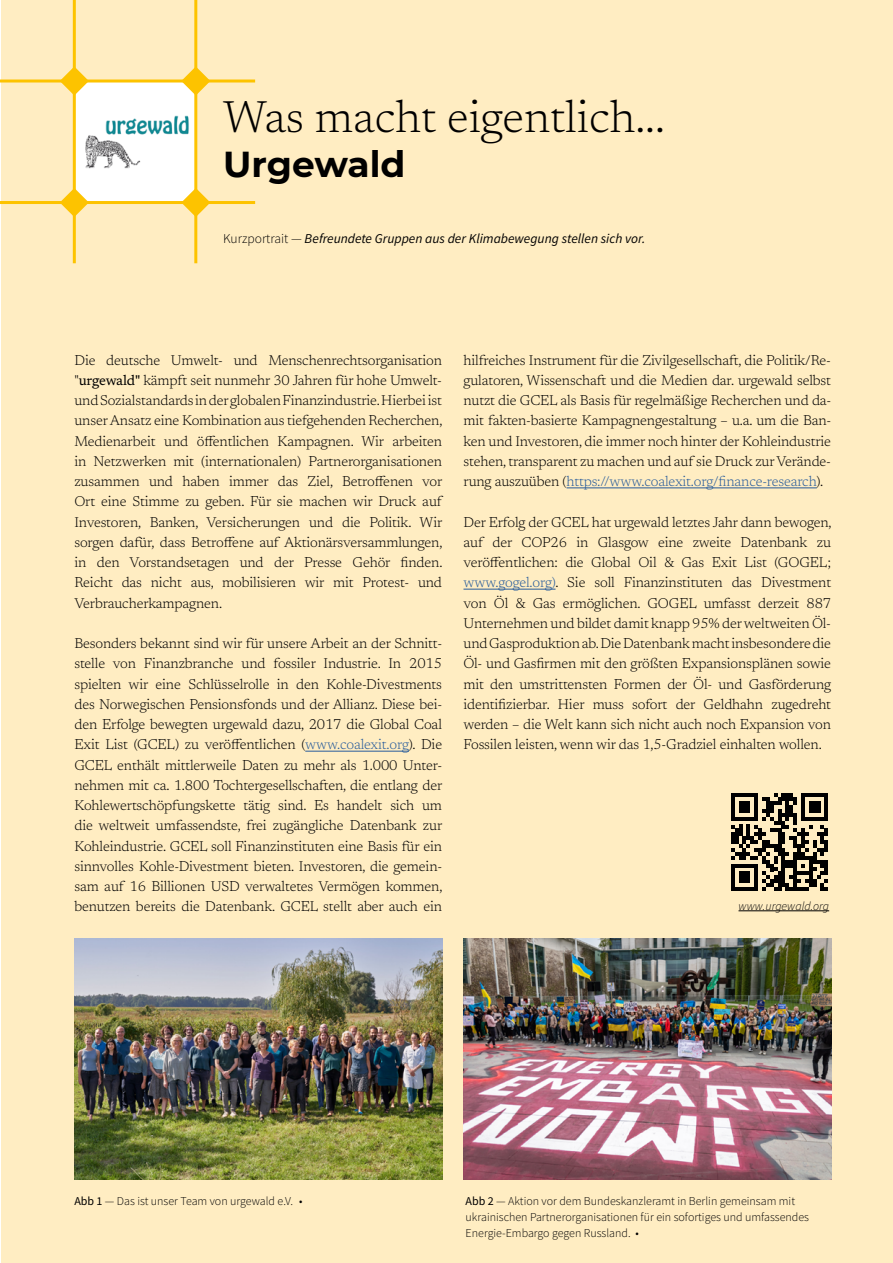
<style>
.page{position:relative;width:893px;height:1263px;background:#fff}
.page>*{position:absolute;margin:0;border:0;box-sizing:border-box;transform-origin:0 0}
.t1{font:300 45px "Newsreader";color:#000}
.t2{font:700 36px "Montserrat";color:#000}
.t3{font:300 14.25px/20.2px "Newsreader";letter-spacing:-.01em;color:#000;text-align:justify}
.t4{font:italic 13.5px "Source Sans Pro";color:#000}
.t5{font:300 12px/15.8px "Source Sans Pro";color:#000}
.t6{font:italic 300 12px "Source Sans Pro";color:#000}
.s1{font-weight:300;font-style:normal}
.s2{font-weight:400}
.s3{color:#275b9b}
</style>
<div class="page">
<div style="left:1px;top:0;width:892px;height:1263px;background:#ffedc2"></div>
<div style="left:73px;top:81px;width:122px;height:121px;background:#fff"></div>
<hr style="left:73px;top:0;width:3px;height:263px;background:#fdc300">
<hr style="left:194px;top:0;width:3px;height:263px;background:#fdc300">
<hr style="left:0;top:201px;width:255px;height:3px;background:#fdc300">
<hr style="left:0;top:79px;width:255px;height:3px;background:#fdc300">
<svg style="left:61px;top:188px;width:27px;height:29px"></svg>
<svg style="left:181px;top:66px;width:29px;height:30px"></svg>
<svg style="left:183px;top:188px;width:26px;height:29px"></svg>
<svg style="left:60px;top:66px;width:29px;height:30px"></svg>
<hr style="left:305px;top:751px;width:104px;height:1px;background:#275b9b">
<hr style="left:566px;top:487px;width:251px;height:1px;background:#275b9b">
<hr style="left:463px;top:589px;width:92px;height:1px;background:#275b9b">
<img style="left:74px;top:939px;width:368px;height:241px">
<img style="left:463px;top:939px;width:368px;height:241px">
<img style="left:85px;top:115px;width:104px;height:54px">
<hr style="left:738px;top:910px;width:91px;height:1px;background:#000">
<svg style="left:731px;top:793px;width:97px;height:98px"></svg>
<h1 class="t1" style="left:223px;top:85px;width:443px">Was macht eigentlich...</h1>
<h2 class="t2" style="left:223px;top:138px;width:184px">Urgewald</h2>
<p class="t4" style="left:223px;top:230px;width:423px"><span class="s1">Kurzportrait ―</span> Befreundete Gruppen aus der Klimabewegung stellen sich vor.</p>
<p class="t3" style="left:74px;top:349px;width:370px">Die deutsche Umwelt- und Menschenrechtsorganisation "<span class="s2">urgewald"</span> kämpft seit nunmehr 30 Jahren für hohe Umwelt&shy;und Sozialstandards in der globalen Finanzindustrie. Hierbei ist unser Ansatz eine Kombination aus tiefgehenden Recherchen, Medienarbeit und öffentlichen Kampagnen. Wir arbeiten in Netzwerken mit (internationalen) Partnerorganisationen zusammen und haben immer das Ziel, Betroffenen vor Ort eine Stimme zu geben. Für sie machen wir Druck auf Investoren, Banken, Versicherungen und die Politik. Wir sorgen dafür, dass Betroffene auf Aktionärsversammlungen, in den Vorstandsetagen und der Presse Gehör finden.<br>Reicht das nicht aus, mobilisieren wir mit Protest- und Verbraucherkampagnen.</p>
<p class="t3" style="left:74px;top:632px;width:369px">Besonders bekannt sind wir für unsere Arbeit an der Schnitt&shy;stelle von Finanzbranche und fossiler Industrie. In 2015 spielten wir eine Schlüsselrolle in den Kohle-Divestments des Norwegischen Pensionsfonds und der Allianz. Diese bei&shy;den Erfolge bewegten urgewald dazu, 2017 die Global Coal Exit List (GCEL) zu veröffentlichen (<span class="s3">www.coalexit.org</span>). Die GCEL enthält mittlerweile Daten zu mehr als 1.000 Unter&shy;nehmen mit ca. 1.800 Tochtergesellschaften, die entlang der Kohlewertschöpfungskette tätig sind. Es handelt sich um die weltweit umfassendste, frei zugängliche Datenbank zur Kohleindustrie. GCEL soll Finanzinstituten eine Basis für ein sinnvolles Kohle-Divestment bieten. Investoren, die gemein&shy;sam auf 16 Billionen USD verwaltetes Vermögen kommen, benutzen bereits die Datenbank. GCEL stellt aber auch ein</p>
<p class="t3" style="left:463px;top:349px;width:369px">hilfreiches Instrument für die Zivilgesellschaft, die Politik/Re&shy;gulatoren, Wissenschaft und die Medien dar. urgewald selbst nutzt die GCEL als Basis für regelmäßige Recherchen und da&shy;mit fakten-basierte Kampagnengestaltung – u.a. um die Ban&shy;ken und Investoren, die immer noch hinter der Kohleindustrie stehen, transparent zu machen und auf sie Druck zur Verände&shy;rung auszuüben (<span class="s3">https://www.coalexit.org/finance-research</span>).</p>
<p class="t3" style="left:463px;top:511px;width:369px">Der Erfolg der GCEL hat urgewald letztes Jahr dann bewogen, auf der COP26 in Glasgow eine zweite Datenbank zu veröffentlichen: die Global Oil &amp; Gas Exit List (GOGEL; <span class="s3">www.gogel.org)</span>. Sie soll Finanzinstituten das Divestment von Öl &amp; Gas ermöglichen. GOGEL umfasst derzeit 887<br>Unternehmen und bildet damit knapp 95% der weltweiten Öl&shy;und Gasproduktion ab. Die Datenbank macht insbesondere die Öl- und Gasfirmen mit den größten Expansionsplänen sowie mit den umstrittensten Formen der Öl- und Gasförderung identifizierbar. Hier muss sofort der Geldhahn zugedreht werden – die Welt kann sich nicht auch noch Expansion von Fossilen leisten, wenn wir das 1,5-Gradziel einhalten wollen.</p>
<p class="t6" style="left:738px;top:899px;width:92px">www.urgewald.org</p>
<p class="t5" style="left:74px;top:1193px;width:230px"><span class="s2">Abb 1</span> — Das ist unser Team von urgewald e.V. •</p>
<p class="t5" style="left:466px;top:1193px;width:345px"><span class="s2">Abb 2</span> — Aktion vor dem Bundeskanzleramt in Berlin gemeinsam mit ukrainischen Partnerorganisationen für ein sofortiges und umfassendes<br>Energie-Embargo gegen Russland. •</p>
</div>
